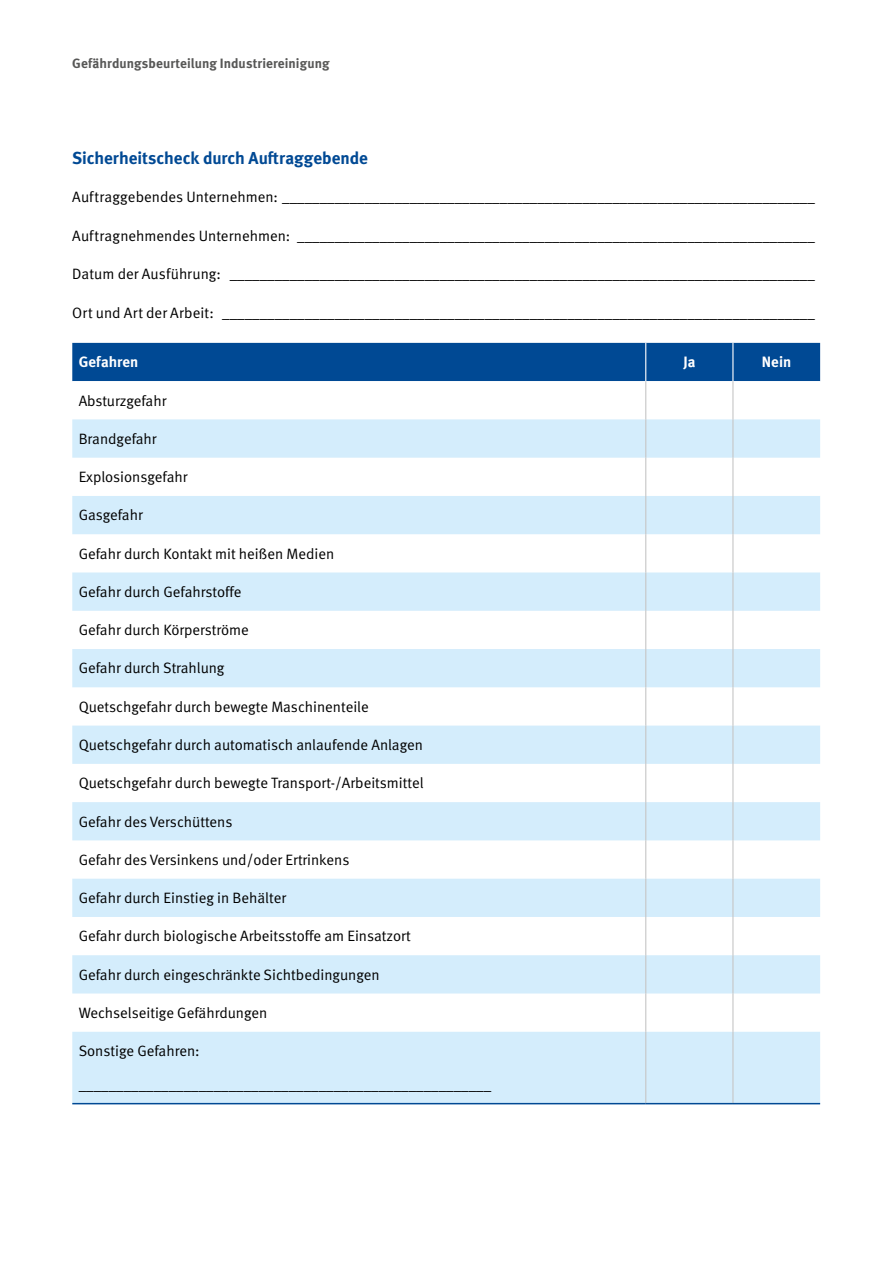
<style>
.page{position:relative;width:893px;height:1263px;background:#fff}
.page>*{position:absolute;margin:0;border:0;box-sizing:border-box;transform-origin:0 0}
.H1_Titel_Checklisten{font:700 17.25px "DGUV Meta";letter-spacing:-.005em;color:#004994}
.p_Checklistenkörper{font:15px "DGUV Meta";color:#000}
.p_Checkkopf_m_Linien{font:15px "DGUV Meta";letter-spacing:.005em;color:#000}
.p_Checklistenkopf{font:700 15px "DGUV Meta";letter-spacing:.005em;color:#fff}
.p_Kopfzeile{font:700 13.5px "DGUV Meta";letter-spacing:.005em;color:#575756}
</style>
<div class="page">
<div style="left:72px;top:343px;width:748px;height:38px;background:#004994"></div>
<svg style="left:72px;top:419px;width:748px;height:684px;fill:#d4edfc"></svg>
<hr style="left:645px;top:381px;width:1px;height:38px;background:#c6c6c6">
<hr style="left:732px;top:381px;width:1px;height:38px;background:#c6c6c6">
<hr style="left:645px;top:419px;width:1px;height:39px;background:#c6c6c6">
<hr style="left:732px;top:419px;width:1px;height:39px;background:#c6c6c6">
<hr style="left:645px;top:458px;width:1px;height:38px;background:#c6c6c6">
<hr style="left:732px;top:458px;width:1px;height:38px;background:#c6c6c6">
<hr style="left:645px;top:496px;width:1px;height:38px;background:#c6c6c6">
<hr style="left:732px;top:496px;width:1px;height:38px;background:#c6c6c6">
<hr style="left:645px;top:534px;width:1px;height:38px;background:#c6c6c6">
<hr style="left:732px;top:534px;width:1px;height:38px;background:#c6c6c6">
<hr style="left:645px;top:572px;width:1px;height:39px;background:#c6c6c6">
<hr style="left:732px;top:572px;width:1px;height:39px;background:#c6c6c6">
<hr style="left:645px;top:611px;width:1px;height:38px;background:#c6c6c6">
<hr style="left:732px;top:611px;width:1px;height:38px;background:#c6c6c6">
<hr style="left:645px;top:649px;width:1px;height:38px;background:#c6c6c6">
<hr style="left:732px;top:649px;width:1px;height:38px;background:#c6c6c6">
<hr style="left:645px;top:687px;width:1px;height:39px;background:#c6c6c6">
<hr style="left:732px;top:687px;width:1px;height:39px;background:#c6c6c6">
<hr style="left:645px;top:726px;width:1px;height:38px;background:#c6c6c6">
<hr style="left:732px;top:726px;width:1px;height:38px;background:#c6c6c6">
<hr style="left:645px;top:764px;width:1px;height:38px;background:#c6c6c6">
<hr style="left:732px;top:764px;width:1px;height:38px;background:#c6c6c6">
<hr style="left:645px;top:802px;width:1px;height:38px;background:#c6c6c6">
<hr style="left:732px;top:802px;width:1px;height:38px;background:#c6c6c6">
<hr style="left:645px;top:840px;width:1px;height:39px;background:#c6c6c6">
<hr style="left:732px;top:840px;width:1px;height:39px;background:#c6c6c6">
<hr style="left:645px;top:879px;width:1px;height:38px;background:#c6c6c6">
<hr style="left:732px;top:879px;width:1px;height:38px;background:#c6c6c6">
<hr style="left:645px;top:917px;width:1px;height:38px;background:#c6c6c6">
<hr style="left:732px;top:917px;width:1px;height:38px;background:#c6c6c6">
<hr style="left:645px;top:955px;width:1px;height:38px;background:#c6c6c6">
<hr style="left:732px;top:955px;width:1px;height:38px;background:#c6c6c6">
<hr style="left:645px;top:993px;width:1px;height:39px;background:#c6c6c6">
<hr style="left:732px;top:993px;width:1px;height:39px;background:#c6c6c6">
<hr style="left:645px;top:1032px;width:1px;height:71px;background:#c6c6c6">
<hr style="left:732px;top:1032px;width:1px;height:71px;background:#c6c6c6">
<hr style="left:645px;top:343px;width:1px;height:38px;background:#fff">
<hr style="left:732px;top:343px;width:1px;height:38px;background:#fff">
<hr style="left:72px;top:1103px;width:574px;height:1px;background:#004994">
<hr style="left:646px;top:1103px;width:87px;height:1px;background:#004994">
<hr style="left:733px;top:1103px;width:87px;height:1px;background:#004994">
<p class="p_Kopfzeile" style="left:72px;top:55px;width:259px">Gefährdungsbeurteilung Industriereinigung</p>
<h1 class="H1_Titel_Checklisten" style="left:72px;top:148px;width:297px">Sicherheitscheck durch Auftraggebende</h1>
<p class="p_Checkkopf_m_Linien" style="left:72px;top:189px;width:744px">Auftraggebendes Unternehmen: _______________________________________________________________________</p>
<p class="p_Checkkopf_m_Linien" style="left:72px;top:227px;width:744px">Auftragnehmendes Unternehmen: _____________________________________________________________________</p>
<p class="p_Checkkopf_m_Linien" style="left:72px;top:265px;width:744px">Datum der Ausführung: ______________________________________________________________________________</p>
<p class="p_Checkkopf_m_Linien" style="left:72px;top:304px;width:744px">Ort und Art der Arbeit: _______________________________________________________________________________</p>
<p class="p_Checklistenkopf" style="left:79px;top:353px;width:61px">Gefahren</p>
<p class="p_Checklistenkopf" style="left:683px;top:353px;width:14px">Ja</p>
<p class="p_Checklistenkopf" style="left:762px;top:353px;width:31px">Nein</p>
<p class="p_Checklistenkörper" style="left:79px;top:392px;width:89px">Absturzgefahr</p>
<p class="p_Checklistenkörper" style="left:79px;top:430px;width:80px">Brandgefahr</p>
<p class="p_Checklistenkörper" style="left:79px;top:468px;width:110px">Explosionsgefahr</p>
<p class="p_Checklistenkörper" style="left:79px;top:506px;width:66px">Gasgefahr</p>
<p class="p_Checklistenkörper" style="left:79px;top:545px;width:257px">Gefahr durch Kontakt mit heißen Medien</p>
<p class="p_Checklistenkörper" style="left:79px;top:583px;width:164px">Gefahr durch Gefahrstoffe</p>
<p class="p_Checklistenkörper" style="left:79px;top:621px;width:172px">Gefahr durch Körperströme</p>
<p class="p_Checklistenkörper" style="left:79px;top:659px;width:147px">Gefahr durch Strahlung</p>
<p class="p_Checklistenkörper" style="left:79px;top:698px;width:292px">Quetschgefahr durch bewegte Maschinenteile</p>
<p class="p_Checklistenkörper" style="left:79px;top:736px;width:346px">Quetschgefahr durch automatisch anlaufende Anlagen</p>
<p class="p_Checklistenkörper" style="left:79px;top:774px;width:346px">Quetschgefahr durch bewegte Transport-/Arbeitsmittel</p>
<p class="p_Checklistenkörper" style="left:79px;top:813px;width:155px">Gefahr des Verschüttens</p>
<p class="p_Checklistenkörper" style="left:79px;top:851px;width:272px">Gefahr des Versinkens und/oder Ertrinkens</p>
<p class="p_Checklistenkörper" style="left:79px;top:889px;width:209px">Gefahr durch Einstieg in Behälter</p>
<p class="p_Checklistenkörper" style="left:79px;top:927px;width:334px">Gefahr durch biologische Arbeitsstoffe am Einsatzort</p>
<p class="p_Checklistenkörper" style="left:79px;top:966px;width:302px">Gefahr durch eingeschränkte Sichtbedingungen</p>
<p class="p_Checklistenkörper" style="left:79px;top:1004px;width:190px">Wechselseitige Gefährdungen</p>
<p class="p_Checklistenkörper" style="left:79px;top:1042px;width:122px">Sonstige Gefahren:</p>
<p class="p_Checklistenkörper" style="left:79px;top:1076px;width:414px">_______________________________________________________</p>
</div>
